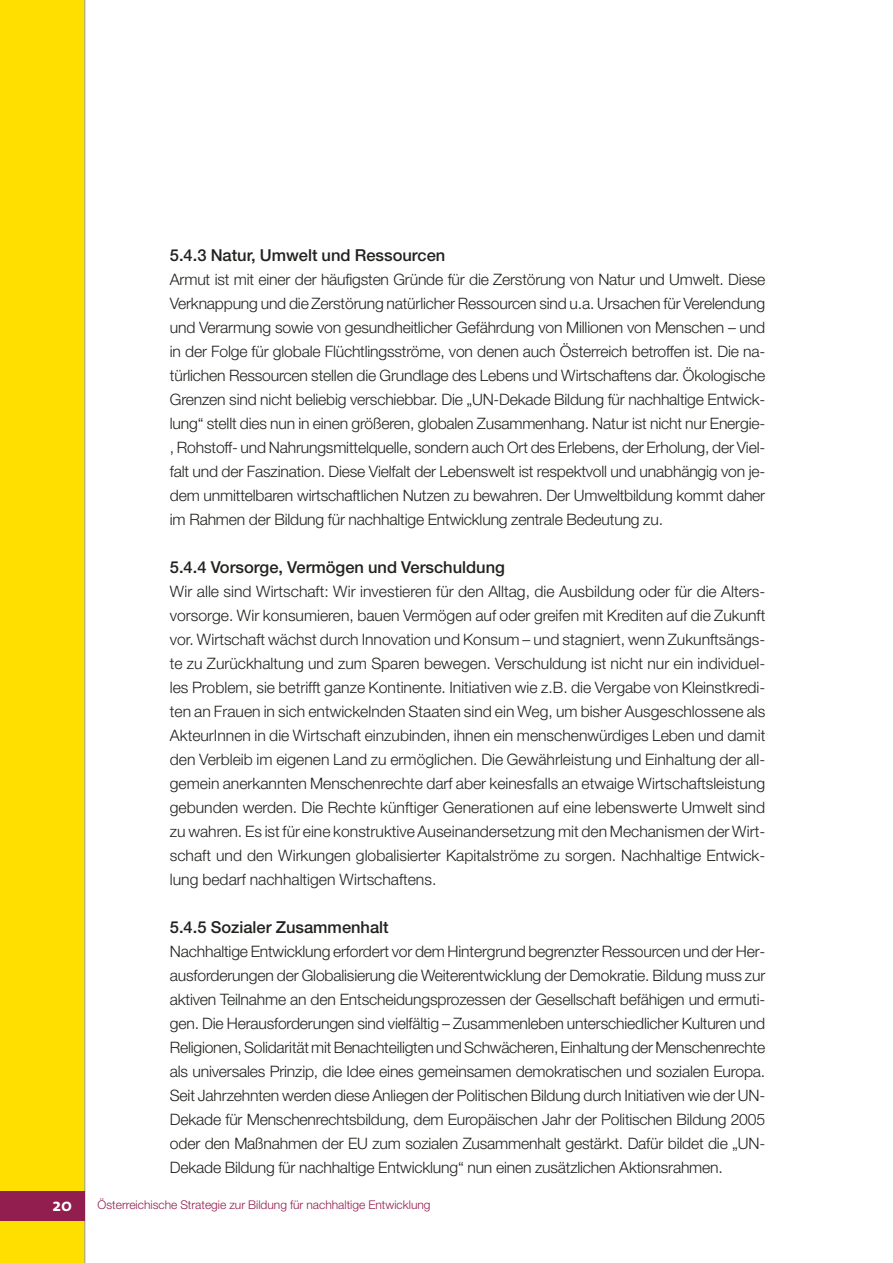
<style>
.page{position:relative;width:893px;height:1263px;background:#fff}
.page>*{position:absolute;margin:0;border:0;box-sizing:border-box;transform-origin:0 0}
.t1{font:700 18px "The Sans";color:#fff}
.t2{font:500 16.5px "Helvetica Neue LT Std";color:#20231e}
.t3{font:300 15.75px/24px "Helvetica Neue LT Std";letter-spacing:-.01em;color:#20231e;text-align:justify}
.t4{font:300 12px "Helvetica Neue LT Std";color:#921e4f}
</style>
<div class="page">
<div style="left:0;top:0;width:85px;height:1263px;background:#fedf00"></div>
<hr style="left:84px;top:0;width:1px;height:1263px;background:#949c9d">
<div style="left:0;top:1191px;width:85px;height:29px;background:#921e4f"></div>
<p class="t1" style="left:52px;top:1195px;width:21px">20</p>
<p class="t2" style="left:170px;top:250px;width:277px">5.4.3 Natur, Umwelt und Ressourcen</p>
<p class="t3" style="left:170px;top:270px;width:597px">Armut ist mit einer der häufigsten Gründe für die Zerstörung von Natur und Umwelt. Diese Verknappung und die Zerstörung natürlicher Ressourcen sind u.a. Ursachen für Verelendung und Verarmung sowie von gesundheitlicher Gefährdung von Millionen von Menschen – und in der Folge für globale Flüchtlingsströme, von denen auch Österreich betroffen ist. Die na&shy;türlichen Ressourcen stellen die Grundlage des Lebens und Wirtschaftens dar. Ökologische Grenzen sind nicht beliebig verschiebbar. Die „UN-Dekade Bildung für nachhaltige Entwick&shy;lung“ stellt dies nun in einen größeren, globalen Zusammenhang. Natur ist nicht nur Energie-, Rohstoff- und Nahrungsmittelquelle, sondern auch Ort des Erlebens, der Erholung, der Viel&shy;falt und der Faszination. Diese Vielfalt der Lebenswelt ist respektvoll und unabhängig von je&shy;dem unmittelbaren wirtschaftlichen Nutzen zu bewahren. Der Umweltbildung kommt daher im Rahmen der Bildung für nachhaltige Entwicklung zentrale Bedeutung zu.</p>
<p class="t2" style="left:170px;top:562px;width:336px">5.4.4 Vorsorge, Vermögen und Verschuldung</p>
<p class="t3" style="left:170px;top:582px;width:597px">Wir alle sind Wirtschaft: Wir investieren für den Alltag, die Ausbildung oder für die Alters&shy;vorsorge. Wir konsumieren, bauen Vermögen auf oder greifen mit Krediten auf die Zukunft vor. Wirtschaft wächst durch Innovation und Konsum – und stagniert, wenn Zukunftsängs&shy;te zu Zurückhaltung und zum Sparen bewegen. Verschuldung ist nicht nur ein individuel&shy;les Problem, sie betrifft ganze Kontinente. Initiativen wie z.B. die Vergabe von Kleinstkredi&shy;ten an Frauen in sich entwickelnden Staaten sind ein Weg, um bisher Ausgeschlossene als AkteurInnen in die Wirtschaft einzubinden, ihnen ein menschenwürdiges Leben und damit den Verbleib im eigenen Land zu ermöglichen. Die Gewährleistung und Einhaltung der all&shy;gemein anerkannten Menschenrechte darf aber keinesfalls an etwaige Wirtschaftsleistung gebunden werden. Die Rechte künftiger Generationen auf eine lebenswerte Umwelt sind zu wahren. Es ist für eine konstruktive Auseinandersetzung mit den Mechanismen der Wirt&shy;schaft und den Wirkungen globalisierter Kapitalströme zu sorgen. Nachhaltige Entwick&shy;lung bedarf nachhaltigen Wirtschaftens.</p>
<p class="t2" style="left:170px;top:922px;width:220px">5.4.5 Sozialer Zusammenhalt</p>
<p class="t3" style="left:170px;top:942px;width:597px">Nachhaltige Entwicklung erfordert vor dem Hintergrund begrenzter Ressourcen und der Her&shy;ausforderungen der Globalisierung die Weiterentwicklung der Demokratie. Bildung muss zur aktiven Teilnahme an den Entscheidungsprozessen der Gesellschaft befähigen und ermuti&shy;gen. Die Herausforderungen sind vielfältig – Zusammenleben unterschiedlicher Kulturen und Religionen, Solidarität mit Benachteiligten und Schwächeren, Einhaltung der Menschenrechte als universales Prinzip, die Idee eines gemeinsamen demokratischen und sozialen Europa.<br>Seit Jahrzehnten werden diese Anliegen der Politischen Bildung durch Initiativen wie der UN-Dekade für Menschenrechtsbildung, dem Europäischen Jahr der Politischen Bildung 2005 oder den Maßnahmen der EU zum sozialen Zusammenhalt gestärkt. Dafür bildet die „UN-Dekade Bildung für nachhaltige Entwicklung“ nun einen zusätzlichen Aktionsrahmen.</p>
<p class="t4" style="left:98px;top:1201px;width:334px">Österreichische Strategie zur Bildung für nachhaltige Entwicklung</p>
</div>
